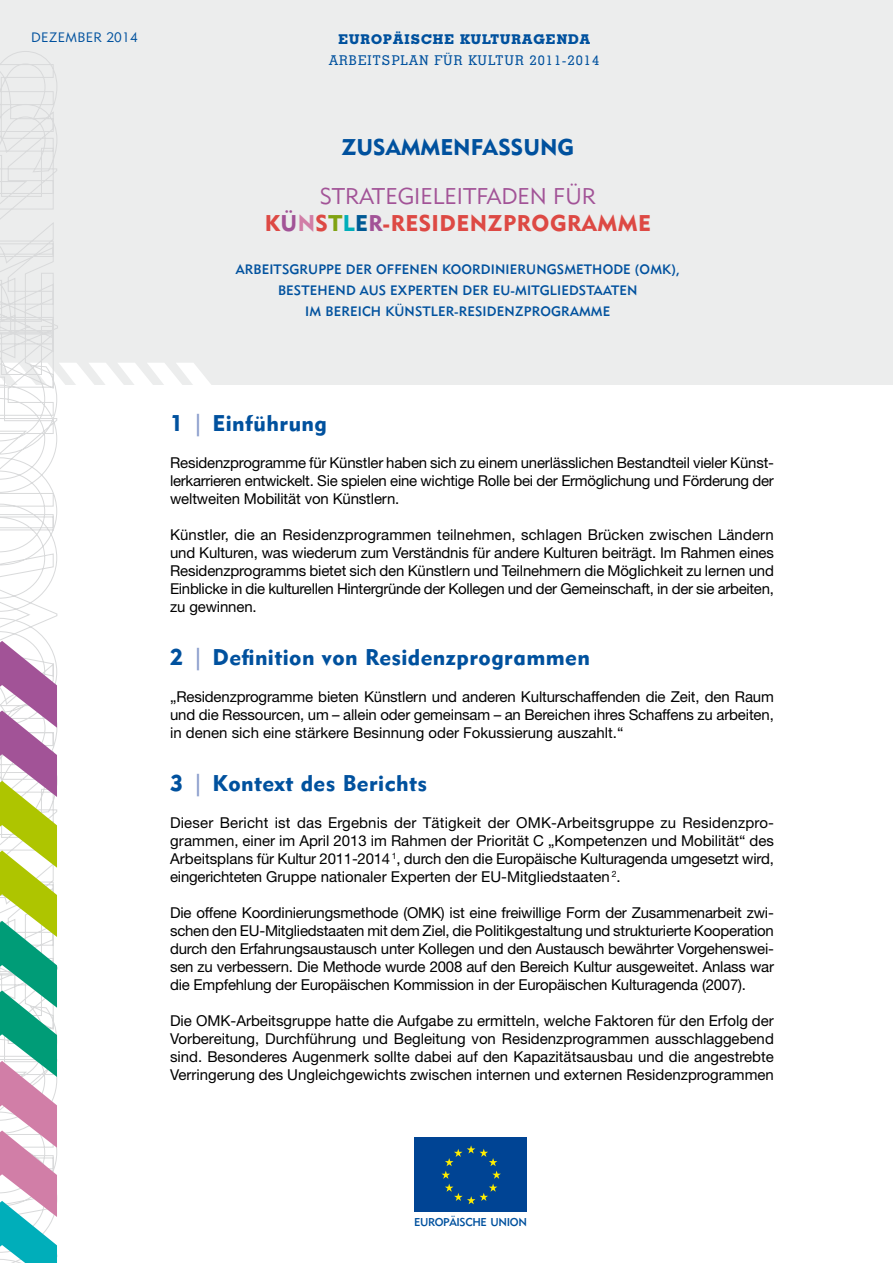
<style>
.page{position:relative;width:893px;height:1263px;background:#fff}
.page>*{position:absolute;margin:0;border:0;box-sizing:border-box;transform-origin:0 0}
.t1{font:22.5px "Geometric 415 BT Black A";letter-spacing:.02em;color:#00519e}
.t2{font:22.5px "Geometric 415 BT Black A";letter-spacing:.02em;color:#dd4944}
.t3{font:22.5px "Geometric 415 BT Lite A";color:#a25397}
.t4{font:22.5px "Geometric 415 BT Black A";color:#00519e}
.t5{font:15px/18px "Helvetica Neue";letter-spacing:-.01em;color:#000;text-align:justify}
.t6{font:13.5px/21px "Geometric 415 BT Medium A";letter-spacing:.01em;color:#00519e;text-align:center}
.t7{font:500 13.5px "Geometric Slab 703 BT";letter-spacing:.08em;color:#00519e}
.t8{font:700 13.5px "Geometric Slab 703 BT Xtra";letter-spacing:.08em;color:#00519e}
.t9{font:13.5px "Geometric 415 BT Lite A";letter-spacing:.02em;color:#00519e}
.t10{font:11.25px "Geometric 415 BT Medium A";letter-spacing:-.03em;color:#00519e}
.s1{color:#a25397}
.s2{color:#d17ea7}
.s3{color:#80a312}
.s4{color:#00aeba}
.s5{color:#005994}
.s6{font-family:"Geometric 415 BT Medium A";color:#8d9fcd}
</style>
<div class="page">
<div style="left:0;top:0;width:893px;height:385px;background:#eceded"></div>
<svg style="left:59px;top:363px;width:152px;height:22px"></svg>
<svg style="left:0;top:51px;width:59px;height:1206px"></svg>
<div style="left:414px;top:1137px;width:113px;height:75px;background:#004494"></div>
<svg style="left:442px;top:1145px;width:59px;height:59px"></svg>
<svg style="left:0;top:641px;width:57px;height:622px"></svg>
<p class="t9" style="left:31px;top:29px;width:108px">DEZEMBER 2014</p>
<p class="t8" style="left:338px;top:31px;width:253px">EUROPÄISCHE KULTURAGENDA</p>
<p class="t7" style="left:329px;top:52px;width:272px">ARBEITSPLAN FÜR KULTUR 2011-2014</p>
<h1 class="t4" style="left:341px;top:134px;width:234px">ZUSAMMENFASSUNG</h1>
<h1 class="t3" style="left:320px;top:182px;width:278px">STRATEGIELEITFADEN FÜR</h1>
<h1 class="t2" style="left:265px;top:209px;width:388px">K<span class="s1">Ü</span><span class="s2">N</span>S<span class="s3">T</span><span class="s4">L</span><span class="s5">E</span><span class="s1">R</span>-RESIDENZPROGRAMME</h1>
<p class="t6" style="left:236px;top:258px;width:446px">ARBEITSGRUPPE DER OFFENEN KOORDINIERUNGSMETHODE (OMK),<br>BESTEHEND AUS EXPERTEN DER EU-MITGLIEDSTAATEN<br>IM BEREICH KÜNSTLER-RESIDENZPROGRAMME</p>
<h1 class="t1" style="left:170px;top:409px;width:158px">1 <span class="s6">|</span> Einführung</h1>
<p class="t5" style="left:170px;top:453px;width:605px">Residenzprogramme für Künstler haben sich zu einem unerlässlichen Bestandteil vieler Künst&shy;lerkarrieren entwickelt. Sie spielen eine wichtige Rolle bei der Ermöglichung und Förderung der weltweiten Mobilität von Künstlern.</p>
<p class="t5" style="left:170px;top:525px;width:605px">Künstler, die an Residenzprogrammen teilnehmen, schlagen Brücken zwischen Ländern und Kulturen, was wiederum zum Verständnis für andere Kulturen beiträgt. Im Rahmen eines Residenzprogramms bietet sich den Künstlern und Teilnehmern die Möglichkeit zu lernen und Einblicke in die kulturellen Hintergründe der Kollegen und der Gemeinschaft, in der sie arbeiten, zu gewinnen.</p>
<h1 class="t1" style="left:170px;top:643px;width:421px">2 <span class="s6">|</span> Definition von Residenzprogrammen</h1>
<p class="t5" style="left:170px;top:687px;width:605px">„Residenzprogramme bieten Künstlern und anderen Kulturschaffenden die Zeit, den Raum und die Ressourcen, um – allein oder gemeinsam – an Bereichen ihres Schaffens zu arbeiten, in denen sich eine stärkere Besinnung oder Fokussierung auszahlt.“</p>
<h1 class="t1" style="left:170px;top:769px;width:258px">3 <span class="s6">|</span> Kontext des Berichts</h1>
<p class="t5" style="left:170px;top:813px;width:605px">Dieser Bericht ist das Ergebnis der Tätigkeit der OMK-Arbeitsgruppe zu Residenzpro&shy;grammen, einer im April 2013 im Rahmen der Priorität C „Kompetenzen und Mobilität“ des Arbeitsplans für Kultur 2011-2014 <sup>1</sup>, durch den die Europäische Kulturagenda umgesetzt wird, eingerichteten Gruppe nationaler Experten der EU-Mitgliedstaaten <sup>2</sup>.</p>
<p class="t5" style="left:170px;top:903px;width:605px">Die offene Koordinierungsmethode (OMK) ist eine freiwillige Form der Zusammenarbeit zwi&shy;schen den EU-Mitgliedstaaten mit dem Ziel, die Politikgestaltung und strukturierte Kooperation durch den Erfahrungsaustausch unter Kollegen und den Austausch bewährter Vorgehenswei&shy;sen zu verbessern. Die Methode wurde 2008 auf den Bereich Kultur ausgeweitet. Anlass war die Empfehlung der Europäischen Kommission in der Europäischen Kulturagenda (2007).</p>
<p class="t5" style="left:170px;top:1011px;width:605px">Die OMK-Arbeitsgruppe hatte die Aufgabe zu ermitteln, welche Faktoren für den Erfolg der Vorbereitung, Durchführung und Begleitung von Residenzprogrammen ausschlaggebend sind. Besonderes Augenmerk sollte dabei auf den Kapazitätsausbau und die angestrebte Verringerung des Ungleichgewichts zwischen internen und externen Residenzprogrammen</p>
<p class="t10" style="left:414px;top:1215px;width:114px">EUROPÄISCHE UNION</p>
</div>
